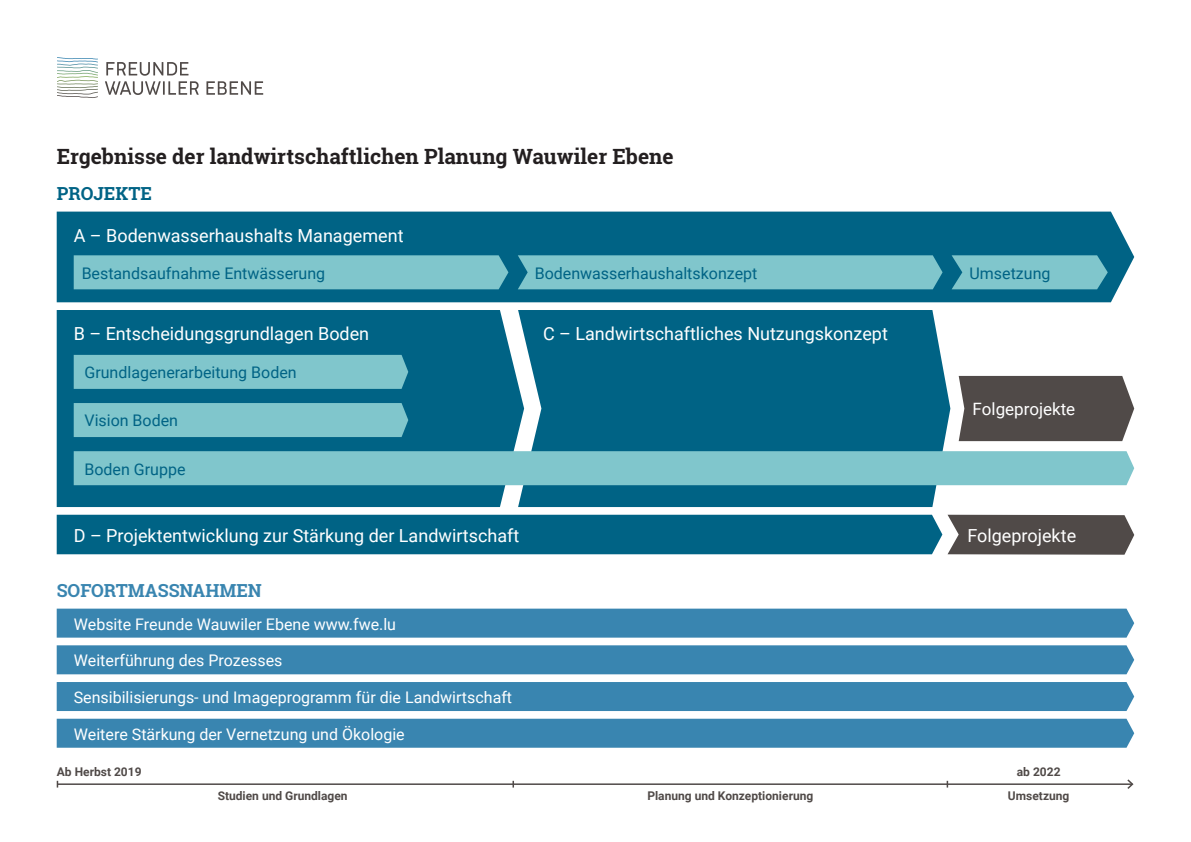
<style>
.page{position:relative;width:1191px;height:842px;background:#fff}
.page>*{position:absolute;margin:0;border:0;box-sizing:border-box;transform-origin:0 0}
.t1{font:700 21px "Roboto Slab";color:#231f20}
.t2{font:18px "Roboto";color:#fff}
.t3{font:700 18px "Roboto Slab";color:#3985b0}
.t4{font:700 18px "Roboto Slab";color:#006385}
.t5{font:17px "Roboto";color:#fff}
.t6{font:16px "Roboto";color:#fff}
.t7{font:16px "Roboto";color:#006385}
.t8{font:700 12px "Roboto";color:#504a48}
</style>
<div class="page">
<div style="left:57px;top:609px;width:1077px;height:29px;background:#3985b0"></div>
<div style="left:57px;top:645px;width:1077px;height:29px;background:#3985b0"></div>
<div style="left:57px;top:682px;width:1077px;height:29px;background:#3985b0"></div>
<div style="left:57px;top:719px;width:1077px;height:29px;background:#3985b0"></div>
<div style="left:57px;top:310px;width:461px;height:197px;background:#006385"></div>
<div style="left:958px;top:376px;width:176px;height:65px;background:#504a48"></div>
<div style="left:518px;top:310px;width:432px;height:197px;background:#006385"></div>
<div style="left:57px;top:212px;width:1077px;height:90px;background:#006385"></div>
<div style="left:74px;top:255px;width:434px;height:34px;background:#80c6cc"></div>
<div style="left:74px;top:355px;width:334px;height:34px;background:#80c6cc"></div>
<div style="left:74px;top:403px;width:334px;height:34px;background:#80c6cc"></div>
<div style="left:74px;top:451px;width:1060px;height:34px;background:#80c6cc"></div>
<div style="left:518px;top:255px;width:424px;height:34px;background:#80c6cc"></div>
<svg style="left:57px;top:515px;width:1077px;height:40px;background:#16647f"></svg>
<svg style="left:951px;top:255px;width:156px;height:34px;background:#76bec6"></svg>
<svg style="left:105px;top:62px;width:94px;height:33px"></svg>
<svg style="left:206px;top:81px;width:57px;height:14px"></svg>
<svg style="left:57px;top:57px;width:41px;height:5px"></svg>
<hr style="left:57px;top:783px;width:1075px;height:2px;background:#504a48">
<svg style="left:1125px;top:779px;width:9px;height:10px"></svg>
<p class="t1" style="left:57px;top:142px;width:618px">Ergebnisse der landwirtschaftlichen Planung Wauwiler Ebene</p>
<p class="t4" style="left:57px;top:181px;width:97px">PROJEKTE</p>
<p class="t2" style="left:74px;top:223px;width:331px">A – Bodenwasserhaushalts Management</p>
<p class="t7" style="left:82px;top:262px;width:245px">Bestandsaufnahme Entwässerung</p>
<p class="t2" style="left:74px;top:321px;width:297px">B – Entscheidungsgrundlagen Boden</p>
<p class="t7" style="left:84px;top:361px;width:214px">Grundlagenerarbeitung Boden</p>
<p class="t7" style="left:84px;top:409px;width:95px">Vision Boden</p>
<p class="t7" style="left:84px;top:458px;width:102px">Boden Gruppe</p>
<p class="t7" style="left:535px;top:262px;width:224px">Bodenwasserhaushaltskonzept</p>
<p class="t2" style="left:543px;top:321px;width:346px">C – Landwirtschaftliches Nutzungskonzept</p>
<p class="t2" style="left:74px;top:523px;width:447px">D – Projektentwicklung zur Stärkung der Landwirtschaft</p>
<p class="t3" style="left:57px;top:578px;width:207px">SOFORTMASSNAHMEN</p>
<p class="t6" style="left:74px;top:613px;width:324px">Website Freunde Wauwiler Ebene www.fwe.lu</p>
<p class="t6" style="left:74px;top:649px;width:210px">Weiterführung des Prozesses</p>
<p class="t6" style="left:74px;top:686px;width:440px">Sensibilisierungs- und Imageprogramm für die Landwirtschaft</p>
<p class="t6" style="left:74px;top:723px;width:332px">Weitere Stärkung der Vernetzung und Ökologie</p>
<p class="t8" style="left:57px;top:763px;width:86px">Ab Herbst 2019</p>
<p class="t7" style="left:969px;top:262px;width:82px">Umsetzung</p>
<p class="t5" style="left:972px;top:397px;width:104px">Folgeprojekte</p>
<p class="t2" style="left:967px;top:523px;width:110px">Folgeprojekte</p>
<p class="t8" style="left:1016px;top:763px;width:45px">ab 2022</p>
<p class="t8" style="left:218px;top:788px;width:131px">Studien und Grundlagen</p>
<p class="t8" style="left:647px;top:788px;width:167px">Planung und Konzeptionierung</p>
<p class="t8" style="left:1008px;top:788px;width:63px">Umsetzung</p>
</div>
